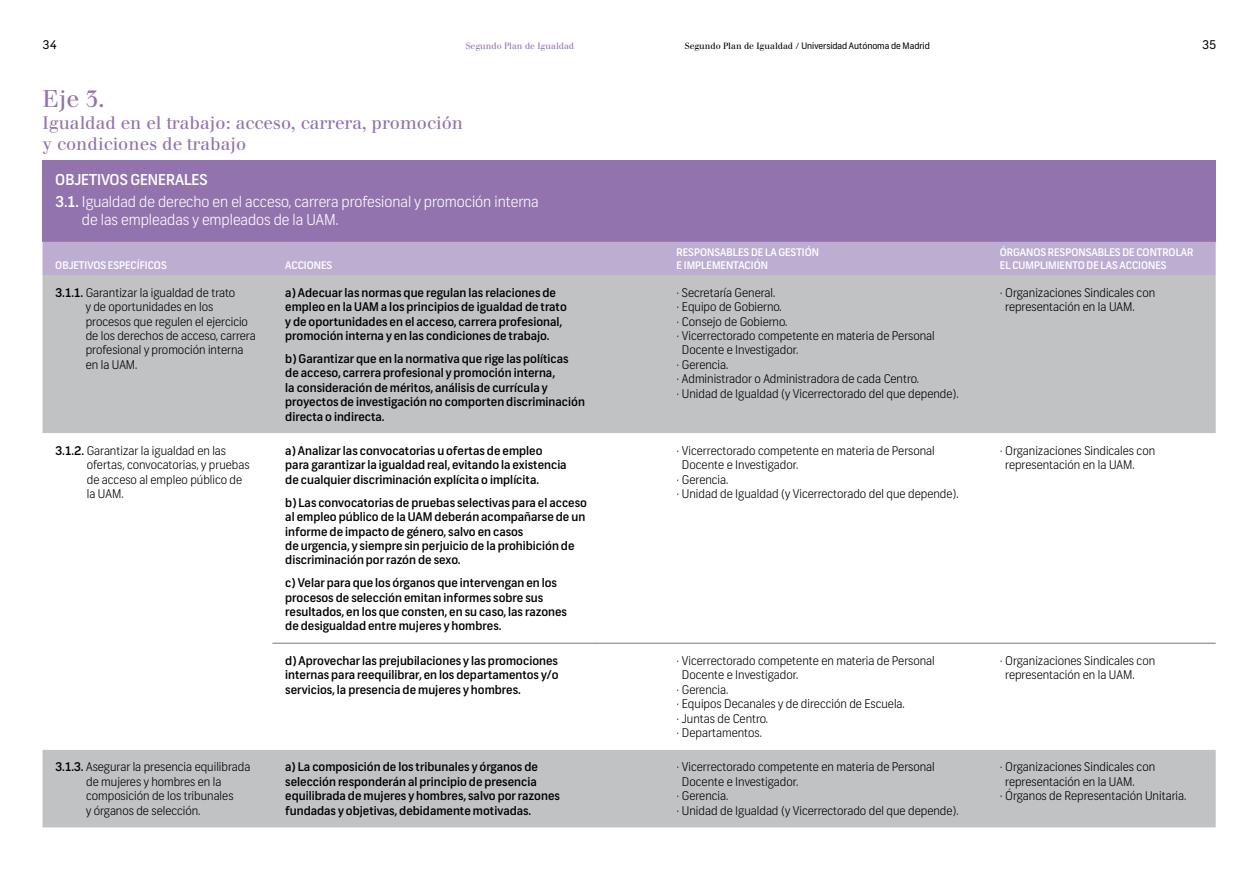
<style>
.page{position:relative;width:1259px;height:893px;background:#fff}
.page>*{position:absolute;margin:0;border:0;box-sizing:border-box;transform-origin:0 0}
.t1{font:24px "Walbaum";color:#9273ad}
.t2{font:18px/21.6px "Walbaum";color:#9273ad}
.t3{font:300 15px/22.2px "Frank";color:#fff}
.t4{font:300 12px/14.4px "Frank";color:#000}
.t5{font:500 12px/14.4px "Frank";color:#000}
.t6{font:12px "Frank";color:#000}
.t7{font:500 10.5px/12.6px "Frank";color:#fff}
.t8{font:9px "Frank";color:#000}
.t9{font:9px "Walbaum";color:#9273ad}
.s1{font-family:"Walbaum"}
.s2{font-weight:500}
</style>
<div class="page">
<div style="left:43px;top:161px;width:1172px;height:81px;background:#9273ad"></div>
<div style="left:43px;top:242px;width:1172px;height:33px;background:#bcadd1"></div>
<div style="left:43px;top:275px;width:1172px;height:552px;background:#c1c2c4"></div>
<svg style="left:43px;top:433px;width:1172px;height:317px"></svg>
<hr style="left:272px;top:643px;width:328px;height:1px;background:#77756f">
<hr style="left:600px;top:643px;width:64px;height:1px;background:#77756f">
<hr style="left:664px;top:643px;width:323px;height:1px;background:#77756f">
<hr style="left:987px;top:643px;width:228px;height:1px;background:#77756f">
<p class="t6" style="left:43px;top:38px;width:16px">34</p>
<p class="t9" style="left:466px;top:41px;width:110px">Segundo Plan de Igualdad</p>
<p class="t8" style="left:685px;top:41px;width:246px"><span class="s1">Segundo Plan de Igualdad /</span> Universidad Autónoma de Madrid</p>
<p class="t6" style="left:1202px;top:38px;width:16px">35</p>
<h1 class="t1" style="left:43px;top:85px;width:64px">Eje 3.</h1>
<h2 class="t2" style="left:43px;top:112px;width:422px">Igualdad en el trabajo: acceso, carrera, promoción y condiciones de trabajo</h2>
<p class="t3" style="left:55px;top:168px;width:485px"><span class="s2">OBJETIVOS GENERALES<br>3.1.</span> Igualdad de derecho en el acceso, carrera profesional y promoción interna</p>
<p class="t3" style="left:82px;top:209px;width:258px">de las empleadas y empleados de la UAM.</p>
<p class="t7" style="left:55px;top:259px;width:113px">OBJETIVOS ESPECÍFICOS</p>
<p class="t7" style="left:285px;top:259px;width:49px">ACCIONES</p>
<p class="t4" style="left:86px;top:285px;width:171px;text-indent:-30px"><span class="s2">3.1.1.</span> Garantizar la igualdad de trato<br>y de oportunidades en los procesos que regulen el ejercicio de los derechos de acceso, carrera profesional y promoción interna en la UAM.</p>
<p class="t5" style="left:285px;top:286px;width:283px">a) Adecuar las normas que regulan las relaciones de empleo en la UAM a los principios de igualdad de trato y de oportunidades en el acceso, carrera profesional, promoción interna y en las condiciones de trabajo.</p>
<p class="t5" style="left:285px;top:352px;width:301px">b) Garantizar que en la normativa que rige las políticas de acceso, carrera profesional y promoción interna,<br>la consideración de méritos, análisis de currícula y proyectos de investigación no comporten discriminación directa o indirecta.</p>
<p class="t4" style="left:87px;top:444px;width:164px;text-indent:-32px"><span class="s2">3.1.2.</span> Garantizar la igualdad en las ofertas, convocatorias, y pruebas de acceso al empleo público de la UAM.</p>
<p class="t5" style="left:285px;top:444px;width:283px">a) Analizar las convocatorias u ofertas de empleo para garantizar la igualdad real, evitando la existencia de cualquier discriminación explícita o implícita.</p>
<p class="t5" style="left:285px;top:496px;width:303px">b) Las convocatorias de pruebas selectivas para el acceso al empleo público de la UAM deberán acompañarse de un informe de impacto de género, salvo en casos<br>de urgencia, y siempre sin perjuicio de la prohibición de discriminación por razón de sexo.</p>
<p class="t5" style="left:285px;top:576px;width:283px">c) Velar para que los órganos que intervengan en los procesos de selección emitan informes sobre sus resultados, en los que consten, en su caso, las razones de desigualdad entre mujeres y hombres.</p>
<p class="t7" style="left:676px;top:246px;width:144px">RESPONSABLES DE LA GESTIÓN<br>E IMPLEMENTACIÓN</p>
<p class="t7" style="left:1000px;top:246px;width:195px">ÓRGANOS RESPONSABLES DE CONTROLAR<br>EL CUMPLIMIENTO DE LAS ACCIONES</p>
<p class="t4" style="left:676px;top:285px;width:100px">· Secretaría General.</p>
<p class="t4" style="left:676px;top:300px;width:107px">· Equipo de Gobierno.</p>
<p class="t4" style="left:676px;top:314px;width:112px">· Consejo de Gobierno.</p>
<p class="t4" style="left:676px;top:329px;width:260px">· Vicerrectorado competente en materia de Personal</p>
<p class="t4" style="left:682px;top:343px;width:118px">Docente e Investigador.</p>
<p class="t4" style="left:676px;top:357px;width:53px">· Gerencia.</p>
<p class="t4" style="left:676px;top:372px;width:244px">· Administrador o Administradora de cada Centro.</p>
<p class="t4" style="left:676px;top:386px;width:284px">· Unidad de Igualdad (y Vicerrectorado del que depende).</p>
<p class="t4" style="left:676px;top:444px;width:260px">· Vicerrectorado competente en materia de Personal</p>
<p class="t4" style="left:682px;top:458px;width:118px">Docente e Investigador.</p>
<p class="t4" style="left:676px;top:473px;width:53px">· Gerencia.</p>
<p class="t4" style="left:676px;top:487px;width:284px">· Unidad de Igualdad (y Vicerrectorado del que depende).</p>
<p class="t4" style="left:1005px;top:285px;width:151px;text-indent:-5px">· Organizaciones Sindicales con representación en la UAM.</p>
<p class="t4" style="left:1005px;top:444px;width:151px;text-indent:-5px">· Organizaciones Sindicales con representación en la UAM.</p>
<p class="t5" style="left:285px;top:654px;width:275px;text-align:justify">d) Aprovechar las prejubilaciones y las promociones internas para reequilibrar, en los departamentos y/o servicios, la presencia de mujeres y hombres.</p>
<p class="t4" style="left:676px;top:654px;width:260px">· Vicerrectorado competente en materia de Personal</p>
<p class="t4" style="left:682px;top:668px;width:118px">Docente e Investigador.</p>
<p class="t4" style="left:676px;top:682px;width:53px">· Gerencia.</p>
<p class="t4" style="left:676px;top:697px;width:230px">· Equipos Decanales y de dirección de Escuela.</p>
<p class="t4" style="left:676px;top:711px;width:93px">· Juntas de Centro.</p>
<p class="t4" style="left:676px;top:726px;width:87px">· Departamentos.</p>
<p class="t4" style="left:86px;top:760px;width:166px;text-indent:-31px"><span class="s2">3.1.3.</span> Asegurar la presencia equilibrada de mujeres y hombres en la composición de los tribunales<br>y órganos de selección.</p>
<p class="t5" style="left:285px;top:760px;width:276px">a) La composición de los tribunales y órganos de selección responderán al principio de presencia equilibrada de mujeres y hombres, salvo por razones fundadas y objetivas, debidamente motivadas.</p>
<p class="t4" style="left:676px;top:760px;width:260px">· Vicerrectorado competente en materia de Personal</p>
<p class="t4" style="left:682px;top:775px;width:118px">Docente e Investigador.</p>
<p class="t4" style="left:676px;top:789px;width:53px">· Gerencia.</p>
<p class="t4" style="left:676px;top:803px;width:284px">· Unidad de Igualdad (y Vicerrectorado del que depende).</p>
<p class="t4" style="left:1005px;top:654px;width:151px;text-indent:-5px">· Organizaciones Sindicales con representación en la UAM.</p>
<p class="t4" style="left:1000px;top:760px;width:157px">· Organizaciones Sindicales con</p>
<p class="t4" style="left:1005px;top:775px;width:131px">representación en la UAM.</p>
<p class="t4" style="left:1000px;top:789px;width:188px">· Órganos de Representación Unitaria.</p>
</div>
